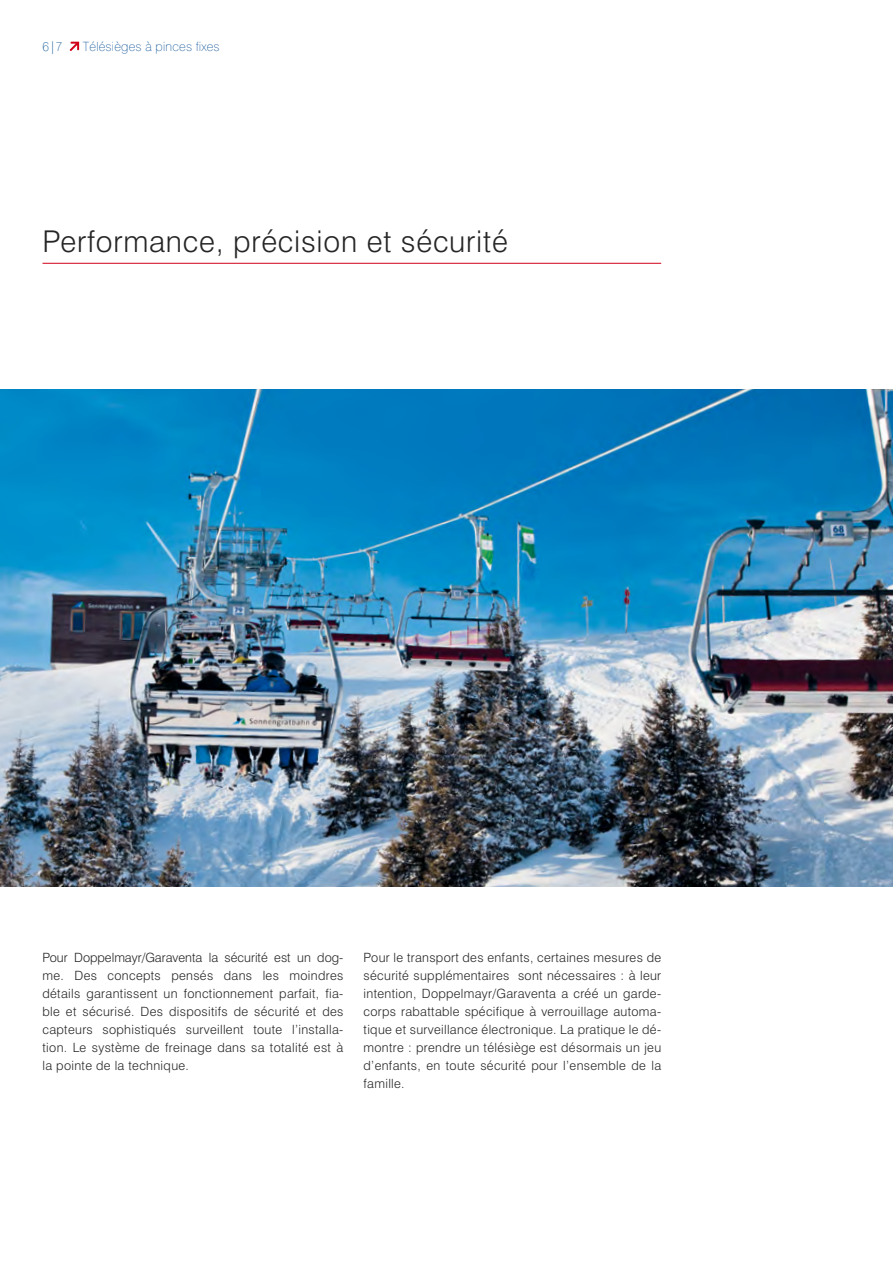
<style>
.page{position:relative;width:893px;height:1263px;background:#fff}
.page>*{position:absolute;margin:0;border:0;box-sizing:border-box;transform-origin:0 0}
.t1{font:300 30px "Swiss 721 BT";letter-spacing:.025em;color:#252526}
.t2{font:300 12.75px/18px "Swiss 721 BT";letter-spacing:.025em;color:#252526;text-align:justify}
.t3{font:100 12.75px "Swiss 721 BT";letter-spacing:.015em;color:#004b93}
</style>
<div class="page">
<hr style="left:43px;top:263px;width:618px;height:1px;background:#d10019">
<img style="left:0;top:389px;width:893px;height:498px">
<svg style="left:70px;top:42px;width:9px;height:9px"></svg>
<p class="t3" style="left:43px;top:39px;width:22px">6|7</p>
<p class="t3" style="left:83px;top:39px;width:138px">Télésièges à pinces fixes</p>
<h1 class="t1" style="left:43px;top:223px;width:467px">Performance, précision et sécurité</h1>
<p class="t2" style="left:43px;top:948px;width:302px">Pour Doppelmayr/Garaventa la sécurité est un dog&shy;me. Des concepts pensés dans les moindres détails garantissent un fonctionnement parfait, fia&shy;ble et sécurisé. Des dispositifs de sécurité et des capteurs sophistiqués surveillent toute l’installa&shy;tion. Le système de freinage dans sa totalité est à la pointe de la technique.</p>
<p class="t2" style="left:364px;top:948px;width:299px">Pour le transport des enfants, certaines mesures de sécurité supplémentaires sont nécessaires : à leur intention, Doppelmayr/Garaventa a créé un garde&shy;corps rabattable spécifique à verrouillage automa&shy;tique et surveillance électronique. La pratique le dé&shy;montre : prendre un télésiège est désormais un jeu d’enfants, en toute sécurité pour l’ensemble de la famille.</p>
</div>
